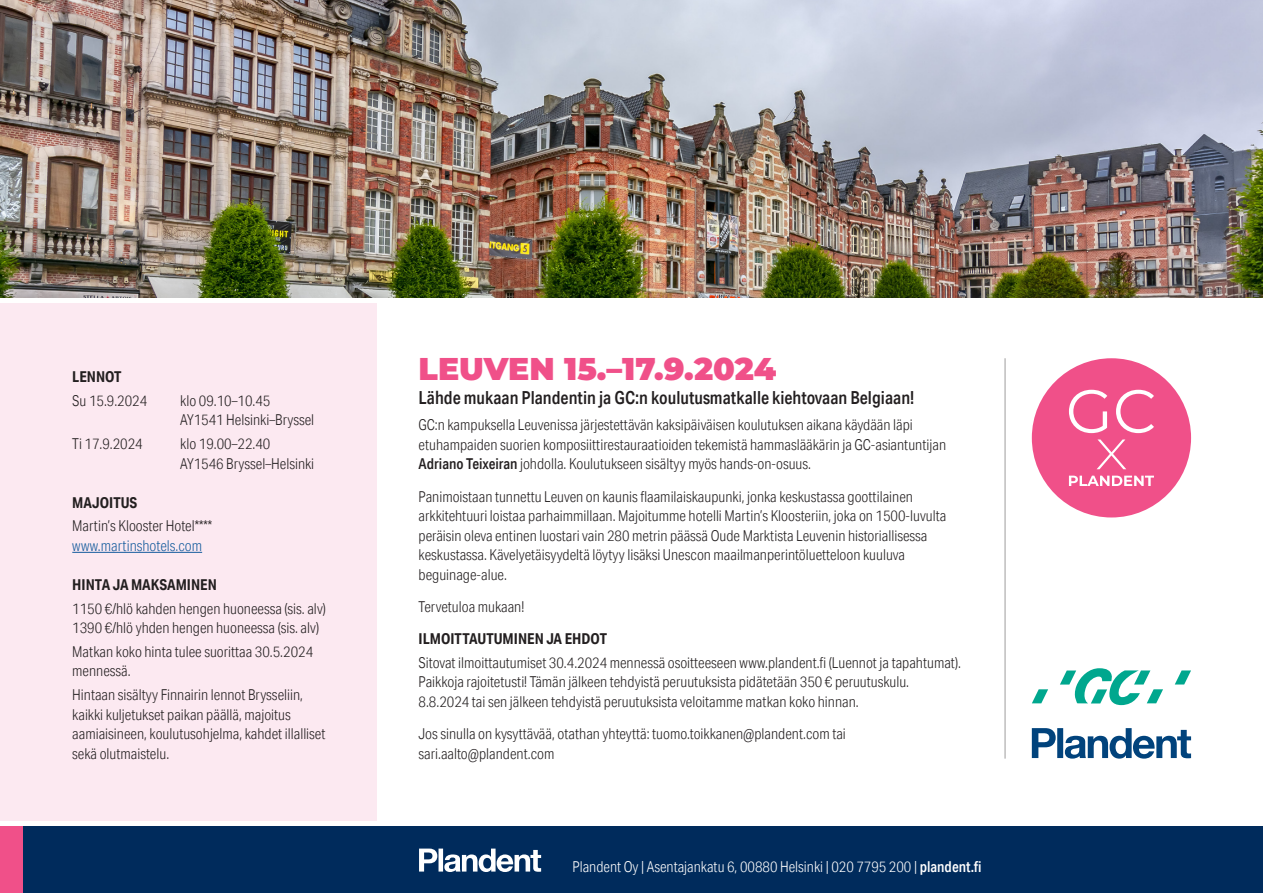
<style>
.page{position:relative;width:1263px;height:893px;background:#fff}
.page>*{position:absolute;margin:0;border:0;box-sizing:border-box;transform-origin:0 0}
.Perusteksti_musta{font:900 31.5px "Montserrat";color:#f05089}
.Perusteksti_musta-2{font:500 18px "Aktiv Grotesk Cd";color:#231f20}
.Perusteksti_musta-3{font:300 15px/19.5px "Aktiv Grotesk Cd";color:#231f20}
.t1{font:300 15px "Aktiv Grotesk Cd";color:#fff}
.Perusteksti_musta-4{font:700 15px "Aktiv Grotesk Cd";color:#231f20}
.Perusteksti_musta-5{font:300 15px "Aktiv Grotesk Cd";color:#175d9e}
.s1{font-weight:500}
</style>
<div class="page">
<div style="left:0;top:827px;width:1263px;height:66px;background:#002b5c"></div>
<div style="left:0;top:827px;width:23px;height:66px;background:#f05089"></div>
<svg style="left:419px;top:849px;width:122px;height:23px"></svg>
<div style="left:0;top:303px;width:377px;height:518px;background:#fce9f1"></div>
<img style="left:1px;top:0;width:1262px;height:297px">
<svg style="left:1032px;top:728px;width:159px;height:31px"></svg>
<hr style="left:72px;top:552px;width:130px;height:1px;background:#175d9e">
<hr style="left:1005px;top:358px;width:1px;height:401px;background:#231f20">
<div style="left:1032px;top:358px;width:159px;height:159px;background:#f05089;border-radius:50%"></div>
<svg style="left:1069px;top:476px;width:85px;height:10px"></svg>
<svg style="left:1097px;top:439px;width:29px;height:30px"></svg>
<svg style="left:1069px;top:390px;width:85px;height:43px"></svg>
<svg style="left:1175px;top:670px;width:16px;height:14px"></svg>
<svg style="left:1060px;top:668px;width:103px;height:37px"></svg>
<svg style="left:1032px;top:689px;width:16px;height:14px"></svg>
<p class="Perusteksti_musta-4" style="left:72px;top:367px;width:51px">LENNOT</p>
<p class="Perusteksti_musta-3" style="left:72px;top:391px;width:76px">Su 15.9.2024</p>
<p class="Perusteksti_musta-3" style="left:180px;top:391px;width:92px">klo 09.10–10.45</p>
<p class="Perusteksti_musta-3" style="left:180px;top:410px;width:135px">AY1541 Helsinki–Bryssel</p>
<p class="Perusteksti_musta-3" style="left:72px;top:434px;width:72px">Ti 17.9.2024</p>
<p class="Perusteksti_musta-3" style="left:180px;top:434px;width:92px">klo 19.00–22.40</p>
<p class="Perusteksti_musta-3" style="left:180px;top:453px;width:135px">AY1546 Bryssel–Helsinki</p>
<p class="Perusteksti_musta-4" style="left:72px;top:493px;width:67px">MAJOITUS</p>
<p class="Perusteksti_musta-3" style="left:72px;top:516px;width:141px">Martin’s Klooster Hotel****</p>
<p class="Perusteksti_musta-5" style="left:72px;top:537px;width:131px">www.martinshotels.com</p>
<p class="Perusteksti_musta-4" style="left:72px;top:575px;width:146px">HINTA JA MAKSAMINEN</p>
<p class="Perusteksti_musta-3" style="left:72px;top:598px;width:255px">1150 €/hlö kahden hengen huoneessa (sis. alv)</p>
<p class="Perusteksti_musta-3" style="left:72px;top:618px;width:248px">1390 €/hlö yhden hengen huoneessa (sis. alv)</p>
<p class="Perusteksti_musta-3" style="left:72px;top:642px;width:242px">Matkan koko hinta tulee suorittaa 30.5.2024 mennessä.</p>
<p class="Perusteksti_musta-3" style="left:72px;top:685px;width:255px">Hintaan sisältyy Finnairin lennot Brysseliin, kaikki kuljetukset paikan päällä, majoitus aamiaisineen, koulutusohjelma, kahdet illalliset sekä olutmaistelu.</p>
<p class="Perusteksti_musta" style="left:419px;top:345px;width:359px">LEUVEN 15.–17.9.2024</p>
<p class="Perusteksti_musta-2" style="left:419px;top:387px;width:497px">Lähde mukaan Plandentin ja GC:n koulutusmatkalle kiehtovaan Belgiaan!</p>
<p class="Perusteksti_musta-3" style="left:419px;top:415px;width:529px">GC:n kampuksella Leuvenissa järjestettävän kaksipäiväisen koulutuksen aikana käydään läpi etuhampaiden suorien komposiittirestauraatioiden tekemistä hammaslääkärin ja GC-asiantuntijan<br><span class="s1">Adriano Teixeiran</span> johdolla. Koulutukseen sisältyy myös hands-on-osuus.</p>
<p class="Perusteksti_musta-3" style="left:419px;top:486px;width:529px">Panimoistaan tunnettu Leuven on kaunis flaamilaiskaupunki, jonka keskustassa goottilainen arkkitehtuuri loistaa parhaimmillaan. Majoitumme hotelli Martin’s Kloosteriin, joka on 1500-luvulta peräisin oleva entinen luostari vain 280 metrin päässä Oude Marktista Leuvenin historiallisessa keskustassa. Kävelyetäisyydeltä löytyy lisäksi Unescon maailmanperintöluetteloon kuuluva beguinage-alue.</p>
<p class="Perusteksti_musta-3" style="left:419px;top:597px;width:107px">Tervetuloa mukaan!</p>
<p class="Perusteksti_musta-4" style="left:419px;top:629px;width:190px">ILMOITTAUTUMINEN JA EHDOT</p>
<p class="Perusteksti_musta-3" style="left:419px;top:653px;width:544px">Sitovat ilmoittautumiset 30.4.2024 mennessä osoitteeseen www.plandent.fi (Luennot ja tapahtumat).<br>Paikkoja rajoitetusti! Tämän jälkeen tehdyistä peruutuksista pidätetään 350 € peruutuskulu.<br>8.8.2024 tai sen jälkeen tehdyistä peruutuksista veloitamme matkan koko hinnan.</p>
<p class="Perusteksti_musta-3" style="left:419px;top:724px;width:429px">Jos sinulla on kysyttävää, otathan yhteyttä: tuomo.toikkanen@plandent.com tai sari.aalto@plandent.com</p>
<p class="t1" style="left:573px;top:858px;width:411px">Plandent Oy | Asentajankatu 6, 00880 Helsinki | 020 7795 200 | <span class="s1">plandent.fi</span></p>
</div>
